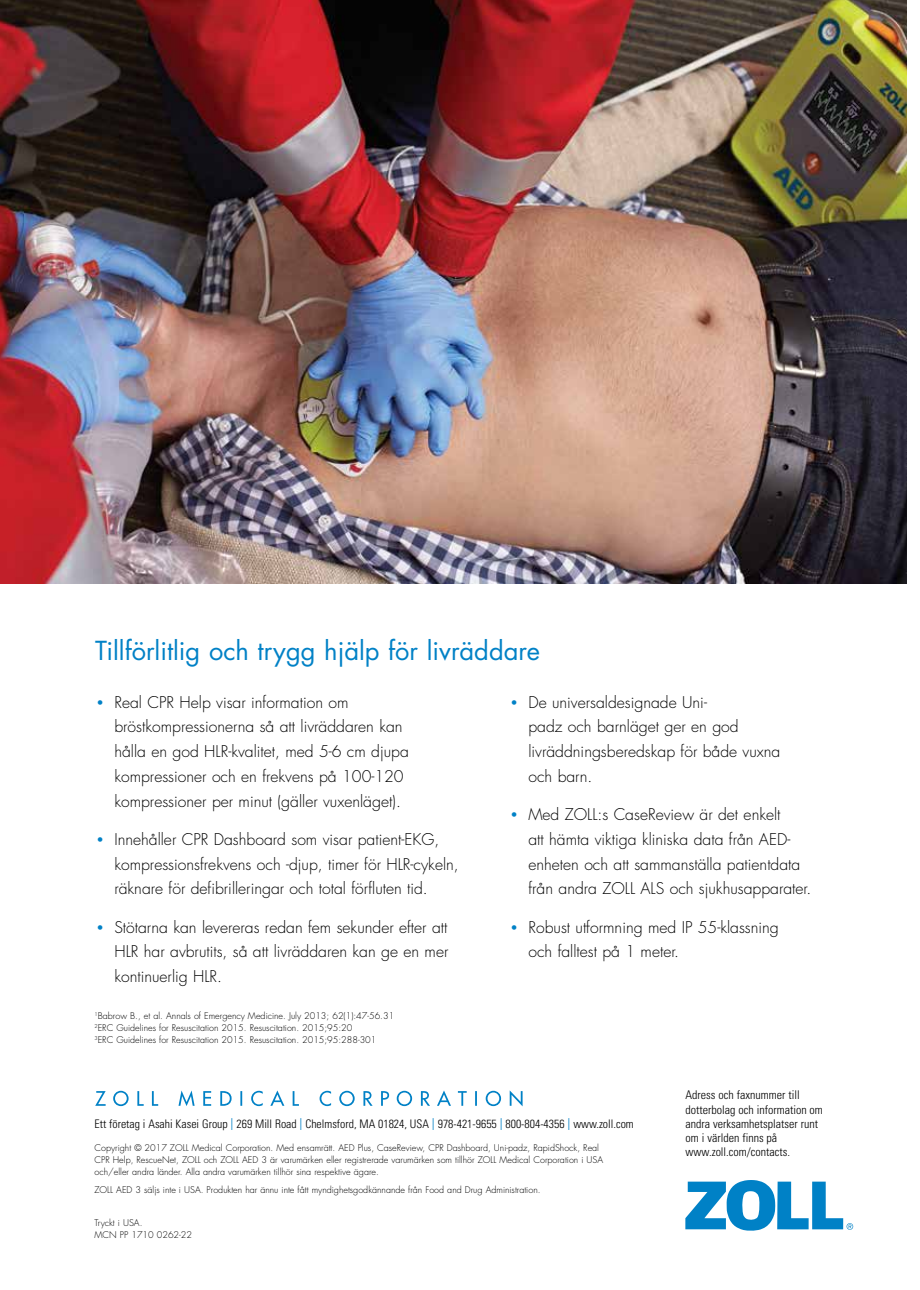
<style>
.page{position:relative;width:920px;height:1290px;background:#fff}
.page>*{position:absolute;margin:0;border:0;box-sizing:border-box;transform-origin:0 0}
.t1{font:25.5px "Futura Std";color:#0081c6}
.t2{font:300 15.75px/24.8px "Futura Std";color:#000}
.t3{font:300 condensed 12px/14.2px "Univers LT Std";color:#000}
.t4{font:300 condensed 11.85px "Univers LT Std";color:#000}
.t5{font:300 9px/12px "Futura Std";color:#000}
.s1{font-size:12px;color:#0081c6}
.s2{font-weight:400;color:#0081c6}
</style>
<div class="page">
<svg style="left:685px;top:1180px;width:168px;height:51px"></svg>
<img style="left:0;top:0;width:906px;height:583px">
<svg style="left:95px;top:1090px;width:428px;height:16px"></svg>
<h1 class="t1" style="left:95px;top:634px;width:446px">Tillförlitlig och trygg hjälp för livräddare</h1>
<p class="t2" style="left:114px;top:690px;width:296px;text-indent:-18px"><span class="s1">•</span> Real CPR Help visar information om bröstkompressionerna så att livräddaren kan hålla en god HLR-kvalitet, med 5-6 cm djupa kompressioner och en frekvens på 100-120 kompressioner per minut (gäller vuxenläget).</p>
<p class="t2" style="left:114px;top:827px;width:346px;text-indent:-18px"><span class="s1">•</span> Innehåller CPR Dashboard som visar patient-EKG, kompressionsfrekvens och -djup, timer för HLR-cykeln, räknare för defibrilleringar och total förfluten tid.</p>
<p class="t2" style="left:114px;top:915px;width:336px;text-align:justify;text-indent:-18px"><span class="s1">•</span> Stötarna kan levereras redan fem sekunder efter att HLR har avbrutits, så att livräddaren kan ge en mer kontinuerlig HLR.</p>
<p class="t5" style="left:94px;top:1010px;width:301px"><sup>1</sup>Babrow B., et al. Annals of Emergency Medicine. July 2013; 62(1):47-56.31<br><sup>2</sup>ERC Guidelines for Resuscitation 2015. Resuscitation. 2015;95:20<br><sup>3</sup>ERC Guidelines for Resuscitation 2015. Resuscitation. 2015;95:288-301</p>
<p class="t2" style="left:528px;top:690px;width:253px;text-indent:-18px"><span class="s1">•</span> De universaldesignade Uni-<br>padz och barnläget ger en god livräddningsberedskap för både vuxna och barn.</p>
<p class="t2" style="left:528px;top:802px;width:284px;text-indent:-18px"><span class="s1">•</span> Med ZOLL:s CaseReview är det enkelt<br>att hämta viktiga kliniska data från AED&shy;enheten och att sammanställa patientdata från andra ZOLL ALS och sjukhusapparater.</p>
<p class="t2" style="left:528px;top:915px;width:252px;text-indent:-18px"><span class="s1">•</span> Robust utformning med IP 55-klassning och falltest på 1 meter.</p>
<p class="t4" style="left:94px;top:1117px;width:541px">Ett företag i Asahi Kasei Group <span class="s2">|</span> 269 Mill Road <span class="s2">|</span> Chelmsford, MA 01824, USA <span class="s2">|</span> 978-421-9655 <span class="s2">|</span> 800-804-4356 <span class="s2">|</span> www.zoll.com</p>
<p class="t5" style="left:94px;top:1142px;width:510px">Copyright © 2017 ZOLL Medical Corporation. Med ensamrätt. AED Plus, CaseReview, CPR Dashboard, Uni-padz, RapidShock, Real<br>CPR Help, RescueNet, ZOLL och ZOLL AED 3 är varumärken eller registrerade varumärken som tillhör ZOLL Medical Corporation i USA och/eller andra länder. Alla andra varumärken tillhör sina respektive ägare.</p>
<p class="t5" style="left:94px;top:1183px;width:448px">ZOLL AED 3 säljs inte i USA. Produkten har ännu inte fått myndighetsgodkännande från Food and Drug Administration.</p>
<p class="t5" style="left:94px;top:1217px;width:99px">Tryckt i USA.<br>MCN PP 1710 0262-22</p>
<p class="t3" style="left:686px;top:1088px;width:139px">Adress och faxnummer till dotterbolag och information om andra verksamhetsplatser runt om i världen finns på www.zoll.com/contacts.</p>
</div>
